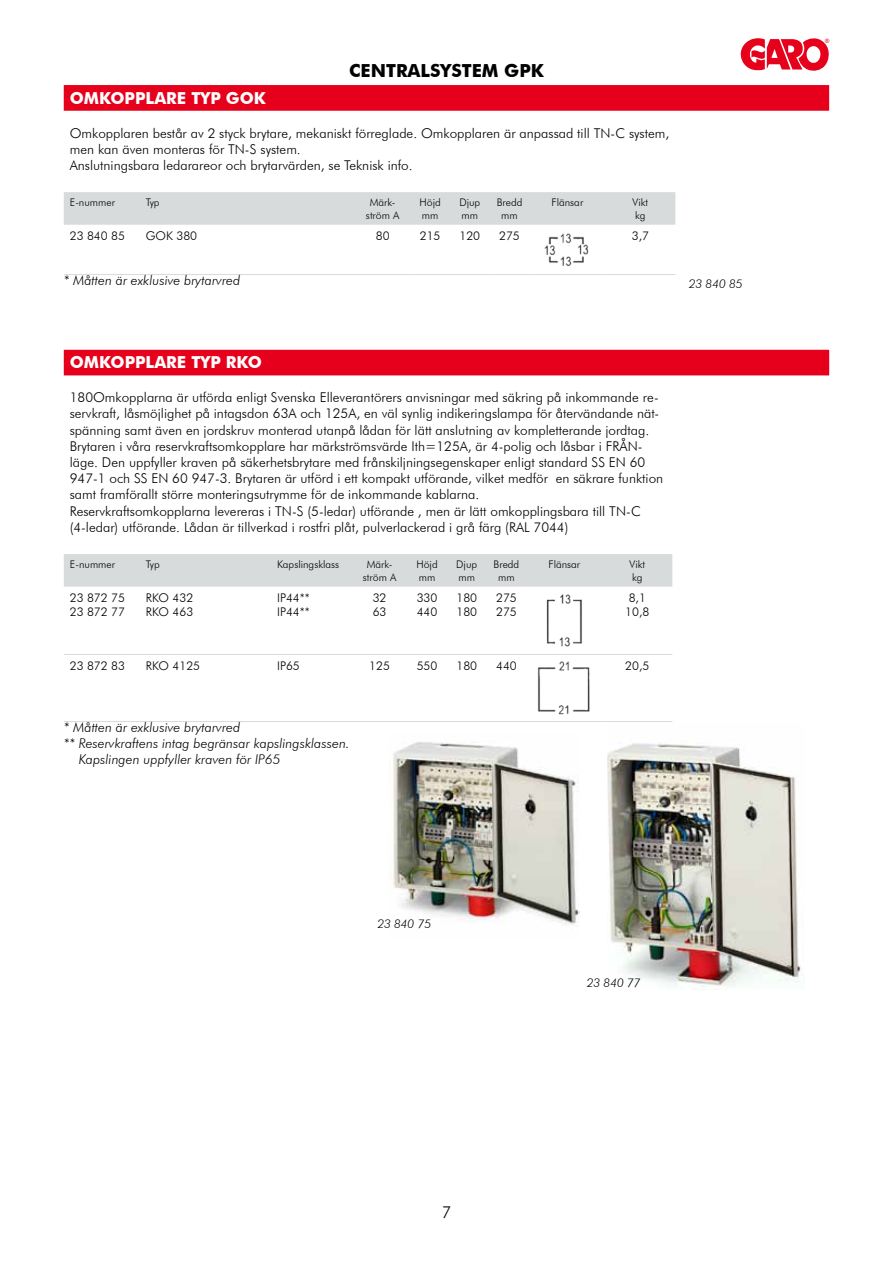
<style>
.page{position:relative;width:893px;height:1263px;background:#fff}
.page>*{position:absolute;margin:0;border:0;box-sizing:border-box;transform-origin:0 0}
.t1{font:700 18px "Futura BT";color:#000}
.t2{font:700 16.5px "Futura BT";color:#fff}
.t3{font:300 16.5px "Futura BT";color:#000}
.t4{font:300 13.5px/16.2px "Futura BT";color:#000}
.t5{font:italic 300 13.5px "Futura BT";color:#000}
.t6{font:300 12px/14.4px "Futura BT";color:#000}
.t7{font:italic 300 12px "Futura BT";color:#000}
.t8{font:300 10.5px/12.6px "Futura BT";color:#000}
</style>
<div class="page">
<svg style="left:741px;top:38px;width:88px;height:33px"></svg>
<svg style="left:64px;top:85px;width:765px;height:26px"></svg>
<div style="left:64px;top:192px;width:611px;height:33px;background:#d8dbdc"></div>
<hr style="left:64px;top:274px;width:76px;height:1px;background:#d8dbdc">
<hr style="left:140px;top:274px;width:215px;height:1px;background:#d8dbdc">
<hr style="left:355px;top:274px;width:55px;height:1px;background:#d8dbdc">
<hr style="left:410px;top:274px;width:40px;height:1px;background:#d8dbdc">
<hr style="left:450px;top:274px;width:40px;height:1px;background:#d8dbdc">
<hr style="left:490px;top:274px;width:39px;height:1px;background:#d8dbdc">
<hr style="left:529px;top:274px;width:76px;height:1px;background:#d8dbdc">
<hr style="left:605px;top:274px;width:70px;height:1px;background:#d8dbdc">
<img style="left:544px;top:233px;width:45px;height:33px">
<img style="left:608px;top:743px;width:195px;height:247px">
<div style="left:64px;top:350px;width:765px;height:25px;background:#e6001b"></div>
<div style="left:64px;top:554px;width:608px;height:33px;background:#d8dbdc"></div>
<hr style="left:64px;top:654px;width:76px;height:1px;background:#d8dbdc">
<hr style="left:140px;top:654px;width:131px;height:1px;background:#d8dbdc">
<hr style="left:271px;top:654px;width:81px;height:1px;background:#d8dbdc">
<hr style="left:352px;top:654px;width:55px;height:1px;background:#d8dbdc">
<hr style="left:407px;top:654px;width:40px;height:1px;background:#d8dbdc">
<hr style="left:447px;top:654px;width:40px;height:1px;background:#d8dbdc">
<hr style="left:487px;top:654px;width:39px;height:1px;background:#d8dbdc">
<hr style="left:526px;top:654px;width:76px;height:1px;background:#d8dbdc">
<hr style="left:602px;top:654px;width:70px;height:1px;background:#d8dbdc">
<hr style="left:64px;top:721px;width:76px;height:1px;background:#d8dbdc">
<hr style="left:140px;top:721px;width:131px;height:1px;background:#d8dbdc">
<hr style="left:271px;top:721px;width:81px;height:1px;background:#d8dbdc">
<hr style="left:352px;top:721px;width:55px;height:1px;background:#d8dbdc">
<hr style="left:407px;top:721px;width:40px;height:1px;background:#d8dbdc">
<hr style="left:447px;top:721px;width:40px;height:1px;background:#d8dbdc">
<hr style="left:487px;top:721px;width:39px;height:1px;background:#d8dbdc">
<hr style="left:526px;top:721px;width:76px;height:1px;background:#d8dbdc">
<hr style="left:602px;top:721px;width:70px;height:1px;background:#d8dbdc">
<img style="left:546px;top:594px;width:36px;height:53px">
<img style="left:537px;top:661px;width:53px;height:54px">
<img style="left:393px;top:742px;width:186px;height:183px">
<h1 class="t1" style="left:349px;top:60px;width:196px">CENTRALSYSTEM GPK</h1>
<p class="t2" style="left:70px;top:88px;width:198px">OMKOPPLARE TYP GOK</p>
<p class="t4" style="left:70px;top:125px;width:601px">Omkopplaren består av 2 styck brytare, mekaniskt förreglade. Omkopplaren är anpassad till TN-C system, men kan även monteras för TN-S system.<br>Anslutningsbara ledarareor och brytarvärden, se Teknisk info.</p>
<p class="t8" style="left:70px;top:196px;width:47px">E-nummer</p>
<p class="t8" style="left:146px;top:196px;width:15px">Typ</p>
<p class="t8" style="left:366px;top:196px;width:35px;text-align:center">Märk&shy;ström A</p>
<p class="t8" style="left:419px;top:196px;width:23px">Höjd mm</p>
<p class="t8" style="left:459px;top:196px;width:22px">Djup mm</p>
<p class="t8" style="left:497px;top:196px;width:27px;text-align:center">Bredd mm</p>
<p class="t8" style="left:551px;top:196px;width:33px">Flänsar</p>
<p class="t8" style="left:633px;top:196px;width:17px">Vikt kg</p>
<p class="t6" style="left:70px;top:228px;width:57px">23 840 85</p>
<p class="t6" style="left:146px;top:228px;width:53px">GOK 380</p>
<p class="t6" style="left:376px;top:228px;width:15px">80</p>
<p class="t6" style="left:420px;top:228px;width:22px">215</p>
<p class="t6" style="left:459px;top:228px;width:22px">120</p>
<p class="t6" style="left:499px;top:228px;width:22px">275</p>
<p class="t6" style="left:632px;top:228px;width:19px">3,7</p>
<p class="t5" style="left:64px;top:272px;width:178px">* Måtten är exklusive brytarvred</p>
<p class="t7" style="left:689px;top:277px;width:55px">23 840 85</p>
<p class="t2" style="left:70px;top:352px;width:194px">OMKOPPLARE TYP RKO</p>
<p class="t4" style="left:70px;top:389px;width:595px">180Omkopplarna är utförda enligt Svenska Elleverantörers anvisningar med säkring på inkommande re&shy;servkraft, låsmöjlighet på intagsdon 63A och 125A, en väl synlig indikeringslampa för återvändande nät&shy;spänning samt även en jordskruv monterad utanpå lådan för lätt anslutning av kompletterande jordtag.<br>Brytaren i våra reservkraftsomkopplare har märkströmsvärde Ith=125A, är 4-polig och låsbar i FRÅN&shy;läge. Den uppfyller kraven på säkerhetsbrytare med frånskiljningsegenskaper enligt standard SS EN 60<br>947-1 och SS EN 60 947-3. Brytaren är utförd i ett kompakt utförande, vilket medför en säkrare funktion samt framförallt större monteringsutrymme för de inkommande kablarna.<br>Reservkraftsomkopplarna levereras i TN-S (5-ledar) utförande , men är lätt omkopplingsbara till TN-C (4-ledar) utförande. Lådan är tillverkad i rostfri plåt, pulverlackerad i grå färg (RAL 7044)</p>
<p class="t8" style="left:70px;top:558px;width:47px">E-nummer</p>
<p class="t8" style="left:146px;top:558px;width:15px">Typ</p>
<p class="t8" style="left:277px;top:558px;width:64px">Kapslingsklass</p>
<p class="t8" style="left:363px;top:558px;width:35px;text-align:center">Märk&shy;ström A</p>
<p class="t8" style="left:416px;top:558px;width:23px">Höjd mm</p>
<p class="t8" style="left:456px;top:558px;width:22px">Djup mm</p>
<p class="t8" style="left:494px;top:558px;width:27px;text-align:center">Bredd mm</p>
<p class="t8" style="left:548px;top:558px;width:33px">Flänsar</p>
<p class="t8" style="left:629px;top:558px;width:17px">Vikt kg</p>
<p class="t6" style="left:70px;top:590px;width:57px">23 872 75<br>23 872 77</p>
<p class="t6" style="left:146px;top:590px;width:49px">RKO 432<br>RKO 463</p>
<p class="t6" style="left:277px;top:590px;width:34px">IP44**<br>IP44**</p>
<p class="t6" style="left:373px;top:590px;width:15px">32<br>63</p>
<p class="t6" style="left:417px;top:590px;width:22px">330<br>440</p>
<p class="t6" style="left:456px;top:590px;width:22px">180<br>180</p>
<p class="t6" style="left:496px;top:590px;width:22px">275<br>275</p>
<p class="t6" style="left:625px;top:590px;width:26px">8,1<br>10,8</p>
<p class="t6" style="left:70px;top:658px;width:57px">23 872 83</p>
<p class="t6" style="left:146px;top:658px;width:56px">RKO 4125</p>
<p class="t6" style="left:277px;top:658px;width:24px">IP65</p>
<p class="t6" style="left:369px;top:658px;width:22px">125</p>
<p class="t6" style="left:417px;top:658px;width:22px">550</p>
<p class="t6" style="left:456px;top:658px;width:22px">180</p>
<p class="t6" style="left:496px;top:658px;width:22px">440</p>
<p class="t6" style="left:625px;top:658px;width:26px">20,5</p>
<p class="t5" style="left:64px;top:719px;width:178px">* Måtten är exklusive brytarvred</p>
<p class="t5" style="left:64px;top:735px;width:287px">** Reservkraftens intag begränsar kapslingsklassen.</p>
<p class="t5" style="left:79px;top:751px;width:203px">Kapslingen uppfyller kraven för IP65</p>
<p class="t7" style="left:377px;top:917px;width:55px">23 840 75</p>
<p class="t3" style="left:442px;top:1202px;width:11px">7</p>
<p class="t7" style="left:587px;top:976px;width:55px">23 840 77</p>
</div>
